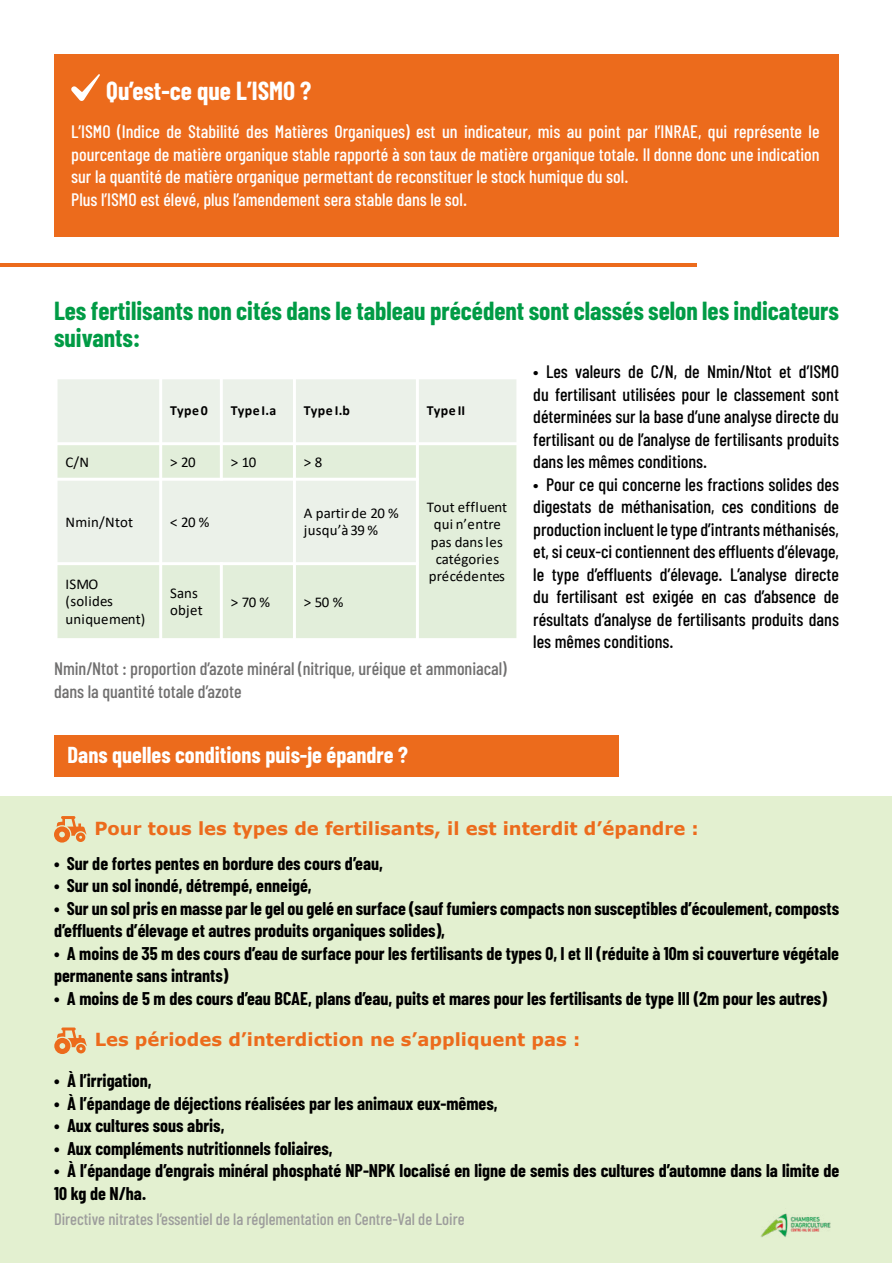
<style>
.page{position:relative;width:893px;height:1263px;background:#fff}
.page>*{position:absolute;margin:0;border:0;box-sizing:border-box;transform-origin:0 0}
.t1{font:700 25.5px/27px "Barlow Condensed";color:#009b45}
.t2{font:700 25.5px "Barlow Condensed";color:#fff}
.t3{font:700 22.5px "Barlow Condensed";color:#fff}
.t4{font:700 18px/22.5px "Barlow Condensed";color:#000}
.t5{font:500 18px/22.5px "Barlow Condensed";color:#000;text-align:justify}
.t6{font:500 18px/22.5px "Barlow Condensed";color:#fff}
.t7{font:700 18px "Verdana";color:#ec6b1c}
.t8{font:500 18px/22.5px "Barlow Condensed";color:#706f6f}
.t9{font:500 16.5px "Barlow Condensed";color:#9d9d9c}
.t10{font:14.85px/17.4px "Calibri";letter-spacing:.01em;color:#000}
.t11{font:700 13.95px "Calibri";letter-spacing:.025em;color:#000}
</style>
<div class="page">
<div style="left:0;top:796px;width:891px;height:467px;background:#e3f0d0"></div>
<div style="left:54px;top:54px;width:785px;height:182px;background:#ec6b1c"></div>
<svg style="left:71px;top:74px;width:29px;height:27px"></svg>
<div style="left:56px;top:378px;width:105px;height:66px;background:#ebf1e9"></div>
<div style="left:161px;top:378px;width:60px;height:66px;background:#ebf1e9"></div>
<div style="left:221px;top:378px;width:73px;height:66px;background:#ebf1e9"></div>
<div style="left:294px;top:378px;width:123px;height:66px;background:#ebf1e9"></div>
<div style="left:417px;top:378px;width:101px;height:66px;background:#ebf1e9"></div>
<div style="left:56px;top:444px;width:105px;height:35px;background:#e2eeda"></div>
<div style="left:161px;top:444px;width:60px;height:35px;background:#e2eeda"></div>
<div style="left:221px;top:444px;width:73px;height:35px;background:#e2eeda"></div>
<div style="left:294px;top:444px;width:123px;height:35px;background:#e2eeda"></div>
<div style="left:417px;top:444px;width:101px;height:196px;background:#e2eeda"></div>
<div style="left:56px;top:479px;width:105px;height:85px;background:#ebf1e9"></div>
<div style="left:161px;top:479px;width:133px;height:85px;background:#ebf1e9"></div>
<div style="left:294px;top:479px;width:123px;height:85px;background:#ebf1e9"></div>
<div style="left:56px;top:564px;width:105px;height:76px;background:#e2eeda"></div>
<div style="left:161px;top:564px;width:60px;height:76px;background:#e2eeda"></div>
<div style="left:221px;top:564px;width:73px;height:76px;background:#e2eeda"></div>
<div style="left:294px;top:564px;width:123px;height:76px;background:#e2eeda"></div>
<hr style="left:159px;top:376px;width:3px;height:265px;background:#fff">
<hr style="left:220px;top:376px;width:3px;height:105px;background:#fff">
<hr style="left:220px;top:562px;width:3px;height:79px;background:#fff">
<hr style="left:293px;top:376px;width:3px;height:265px;background:#fff">
<hr style="left:416px;top:376px;width:3px;height:265px;background:#fff">
<hr style="left:55px;top:442px;width:464px;height:3px;background:#fff">
<hr style="left:55px;top:478px;width:364px;height:3px;background:#fff">
<hr style="left:55px;top:562px;width:364px;height:3px;background:#fff">
<hr style="left:55px;top:376px;width:3px;height:265px;background:#fff">
<hr style="left:516px;top:376px;width:3px;height:265px;background:#fff">
<hr style="left:55px;top:376px;width:464px;height:3px;background:#fff">
<hr style="left:55px;top:638px;width:464px;height:3px;background:#fff">
<hr style="left:0;top:264px;width:697px;height:3px;background:#ec6b1c">
<div style="left:54px;top:736px;width:564px;height:41px;background:#ec6b1c"></div>
<svg style="left:54px;top:816px;width:32px;height:26px"></svg>
<svg style="left:54px;top:1027px;width:33px;height:27px"></svg>
<img style="left:761px;top:1213px;width:70px;height:24px">
<h1 class="t2" style="left:106px;top:75px;width:207px">Qu’est-ce que L’ISMO ?</h1>
<p class="t6" style="left:71px;top:120px;width:750px">L’ISMO (Indice de Stabilité des Matières Organiques) est un indicateur, mis au point par l’INRAE, qui représente le pourcentage de matière organique stable rapporté à son taux de matière organique totale. Il donne donc une indication sur la quantité de matière organique permettant de reconstituer le stock humique du sol.<br>Plus l’ISMO est élevé, plus l’amendement sera stable dans le sol.</p>
<h1 class="t1" style="left:54px;top:297px;width:786px">Les fertilisants non cités dans le tableau précédent sont classés selon les indicateurs suivants:</h1>
<p class="t11" style="left:170px;top:401px;width:39px">Type 0</p>
<p class="t11" style="left:231px;top:401px;width:47px">Type I.a</p>
<p class="t11" style="left:304px;top:401px;width:48px">Type I.b</p>
<p class="t11" style="left:427px;top:401px;width:40px">Type II</p>
<p class="t10" style="left:66px;top:453px;width:25px">C/N</p>
<p class="t10" style="left:170px;top:453px;width:27px">&gt; 20</p>
<p class="t10" style="left:231px;top:453px;width:27px">&gt; 10</p>
<p class="t10" style="left:304px;top:453px;width:20px">&gt; 8</p>
<p class="t10" style="left:66px;top:513px;width:69px">Nmin/Ntot</p>
<p class="t10" style="left:170px;top:513px;width:41px">&lt; 20 %</p>
<p class="t10" style="left:304px;top:504px;width:96px;line-height:16.8px">A partir de 20 % jusqu’à 39 %</p>
<p class="t10" style="left:66px;top:575px;width:81px">ISMO (solides uniquement)</p>
<p class="t10" style="left:170px;top:584px;width:34px;line-height:16.8px">Sans objet</p>
<p class="t10" style="left:231px;top:593px;width:41px">&gt; 70 %</p>
<p class="t10" style="left:304px;top:593px;width:41px">&gt; 50 %</p>
<p class="t10" style="left:427px;top:498px;width:82px;text-align:center">Tout effluent qui n’entre pas dans les catégories précédentes</p>
<p class="t8" style="left:54px;top:657px;width:454px">Nmin/Ntot : proportion d’azote minéral (nitrique, uréique et ammoniacal) dans la quantité totale d’azote</p>
<p class="t3" style="left:68px;top:740px;width:342px">Dans quelles conditions puis-je épandre ?</p>
<p class="t5" style="left:533px;top:360px;width:307px">• Les valeurs de C/N, de Nmin/Ntot et d’ISMO du fertilisant utilisées pour le classement sont déterminées sur la base d’une analyse directe du fertilisant ou de l’analyse de fertilisants produits dans les mêmes conditions.</p>
<p class="t5" style="left:533px;top:473px;width:307px">• Pour ce qui concerne les fractions solides des digestats de méthanisation, ces conditions de production incluent le type d’intrants méthanisés, et, si ceux-ci contiennent des effluents d’élevage, le type d’effluents d’élevage. L’analyse directe du fertilisant est exigée en cas d’absence de résultats d’analyse de fertilisants produits dans les mêmes conditions.</p>
<p class="t7" style="left:94px;top:815px;width:606px">Pour tous les types de fertilisants, il est interdit d’épandre :</p>
<p class="t4" style="left:54px;top:851px;width:330px">• Sur de fortes pentes en bordure des cours d’eau,</p>
<p class="t4" style="left:54px;top:874px;width:259px">• Sur un sol inondé, détrempé, enneigé,</p>
<p class="t4" style="left:54px;top:896px;width:787px">• Sur un sol pris en masse par le gel ou gelé en surface (sauf fumiers compacts non susceptibles d’écoulement, composts d’effluents d’élevage et autres produits organiques solides),</p>
<p class="t4" style="left:54px;top:941px;width:786px">• A moins de 35 m des cours d’eau de surface pour les fertilisants de types 0, I et II (réduite à 10m si couverture végétale permanente sans intrants)</p>
<p class="t4" style="left:54px;top:986px;width:774px">• A moins de 5 m des cours d’eau BCAE, plans d’eau, puits et mares pour les fertilisants de type III (2m pour les autres)</p>
<p class="t7" style="left:95px;top:1027px;width:487px">Les périodes d’interdiction ne s’appliquent pas :</p>
<p class="t4" style="left:54px;top:1069px;width:99px">• À l’irrigation,</p>
<p class="t4" style="left:54px;top:1092px;width:445px">• À l’épandage de déjections réalisées par les animaux eux-mêmes,</p>
<p class="t4" style="left:54px;top:1114px;width:172px">• Aux cultures sous abris,</p>
<p class="t4" style="left:54px;top:1137px;width:280px">• Aux compléments nutritionnels foliaires,</p>
<p class="t4" style="left:54px;top:1159px;width:786px">• À l’épandage d’engrais minéral phosphaté NP-NPK localisé en ligne de semis des cultures d’automne dans la limite de<br>10 kg de N/ha.</p>
<p class="t9" style="left:54px;top:1209px;width:412px">Directive nitrates l’essentiel de la réglementation en Centre-Val de Loire</p>
</div>
